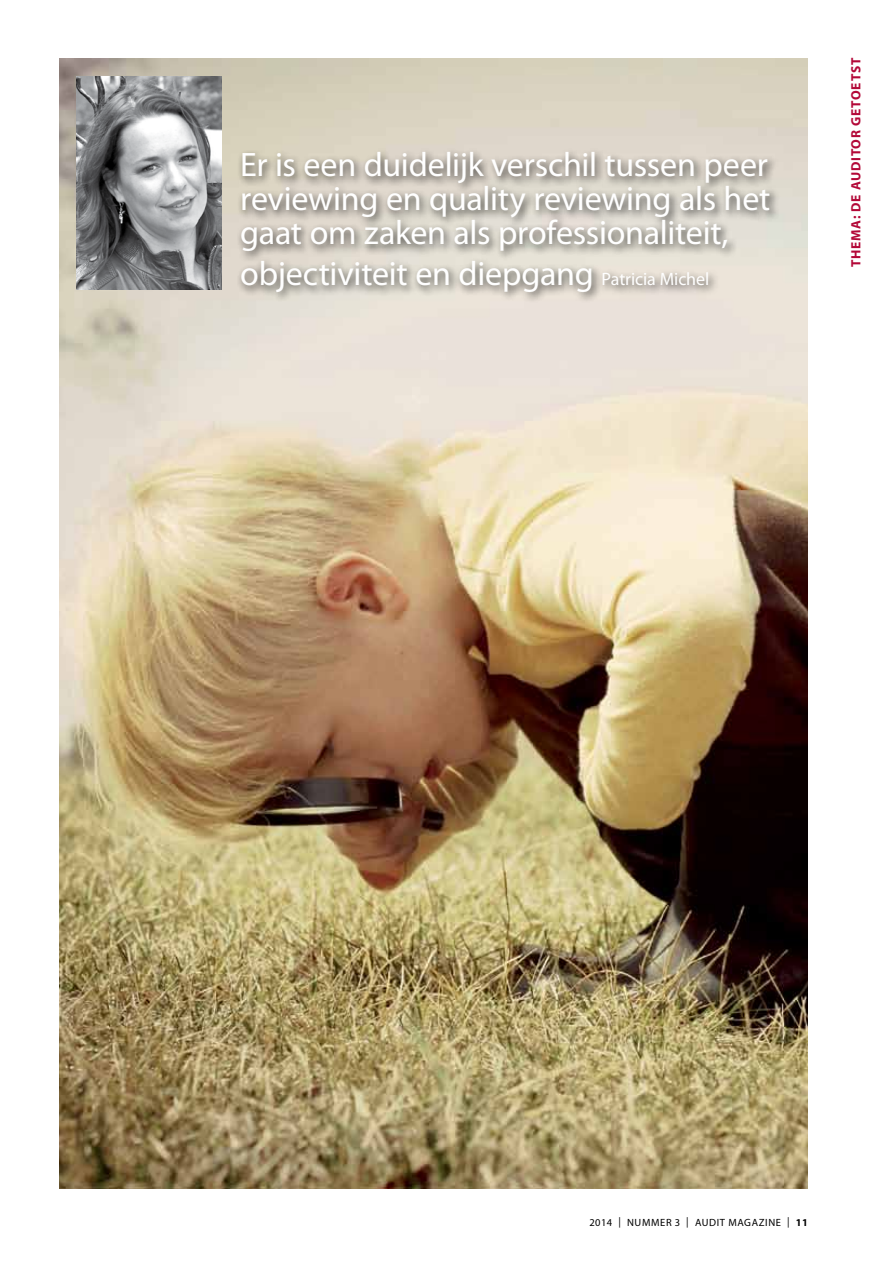
<style>
.page{position:relative;width:893px;height:1263px;background:#fff}
.page>*{position:absolute;margin:0;border:0;box-sizing:border-box;transform-origin:0 0}
.t1{font:34.05px/34px "Myriad Pro";letter-spacing:-.005em;color:#fff;text-align:justify}
.t2{font:700 13.5px "Myriad Pro";letter-spacing:.06em;color:#b30838}
.t3{font:10.5px "Myriad Pro";letter-spacing:.055em;color:#000}
.t4{font:700 10.5px "Myriad Pro";color:#000}
.s1{font-size:18px}
.s2{font-weight:400}
</style>
<div class="page">
<img style="left:60px;top:58px;width:748px;height:1131px">
<div style="left:237px;top:147px;width:543px;height:156px;background:#000;opacity:.75"></div>
<img style="left:77px;top:77px;width:144px;height:212px">
<p class="t1" style="left:240px;top:147px;width:532px">Er is een duidelijk verschil tussen peer reviewing en quality reviewing als het gaat om zaken als professionaliteit,</p>
<p class="t1" style="left:240px;top:256px;width:471px">objectiviteit en diepgang <span class="s1">Patricia Michel</span></p>
<p class="t2" style="left:847px;top:267px;width:211px;rotate:-90deg">THEMA: DE AUDITOR GETOETST</p>
<p class="t3" style="left:589px;top:1216px;width:107px">2014 | Nummer 3 | AUDIT</p>
<p class="t3" style="left:728px;top:1216px;width:42px">MAGAZINE</p>
<p class="t4" style="left:787px;top:1216px;width:22px"><span class="s2">|</span> 11</p>
</div>
